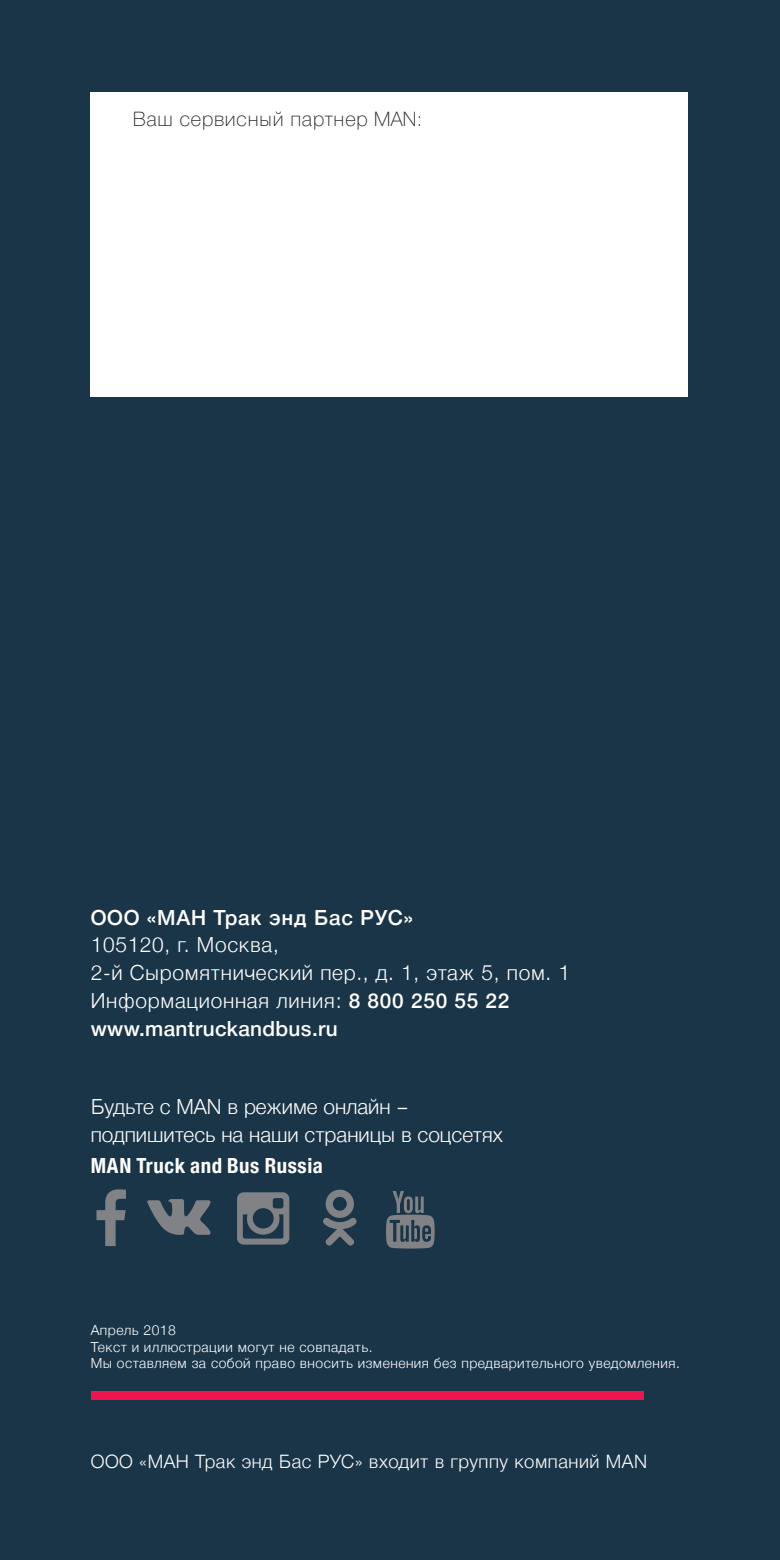
<style>
.page{position:relative;width:780px;height:1560px;background:#fff}
.page>*{position:absolute;margin:0;border:0;box-sizing:border-box;transform-origin:0 0}
.t1{font:300 20.75px/27.8px "Man Global";letter-spacing:.035em;color:#fff}
.t2{font:300 20.75px/27.8px "Man Global";letter-spacing:.015em;color:#fff}
.t3{font:500 20.75px "Man Global";letter-spacing:.035em;color:#fff}
.t4{font:700 20.75px "Man Global Condensed";letter-spacing:.025em;color:#fff}
.t5{font:100 20px "Man Global";letter-spacing:.015em;color:#231f20}
.t6{font:300 18.5px "Man Global";letter-spacing:.03em;color:#fff}
.t7{font:300 14px/16.8px "Man Global";letter-spacing:.035em;color:#fff}
.s1{font-weight:500}
</style>
<div class="page">
<div style="left:0;top:0;width:780px;height:1559px;background:#1a3548"></div>
<div style="left:91px;top:92px;width:596px;height:305px;background:#fff"></div>
<div style="left:91px;top:1391px;width:552px;height:8px;background:#ed1450"></div>
<svg style="left:147px;top:1199px;width:64px;height:35px"></svg>
<svg style="left:323px;top:1189px;width:34px;height:56px"></svg>
<svg style="left:96px;top:1189px;width:30px;height:56px"></svg>
<svg style="left:237px;top:1192px;width:52px;height:52px"></svg>
<svg style="left:386px;top:1191px;width:48px;height:57px"></svg>
<h2 class="t5" style="left:133px;top:107px;width:291px">Ваш сервисный партнер MAN:</h2>
<h1 class="t3" style="left:91px;top:904px;width:324px">ООО «MAН Трак энд Бас РУС»</h1>
<h1 class="t1" style="left:91px;top:930px;width:481px">105120, г. Москва,<br>2-й Сыромятнический пер., д. 1, этаж 5, пом. 1<br>Информационная линия: <span class="s1">8 800 250 55 22 www.mantruckandbus.ru</span></h1>
<h1 class="t2" style="left:91px;top:1091px;width:413px">Будьте c MAN в режиме онлайн – подпишитесь на наши страницы в соцсетях</h1>
<h1 class="t4" style="left:91px;top:1152px;width:234px">MAN Truck and Bus Russia</h1>
<p class="t7" style="left:91px;top:1321px;width:590px">Апрель 2018<br>Текст и иллюстрации могут не совпадать.<br>Мы оставляем за собой право вносить изменения без предварительного уведомления.</p>
<h3 class="t6" style="left:91px;top:1449px;width:557px">ООО «МАН Трак энд Бас РУС» входит в группу компаний MAN</h3>
</div>
